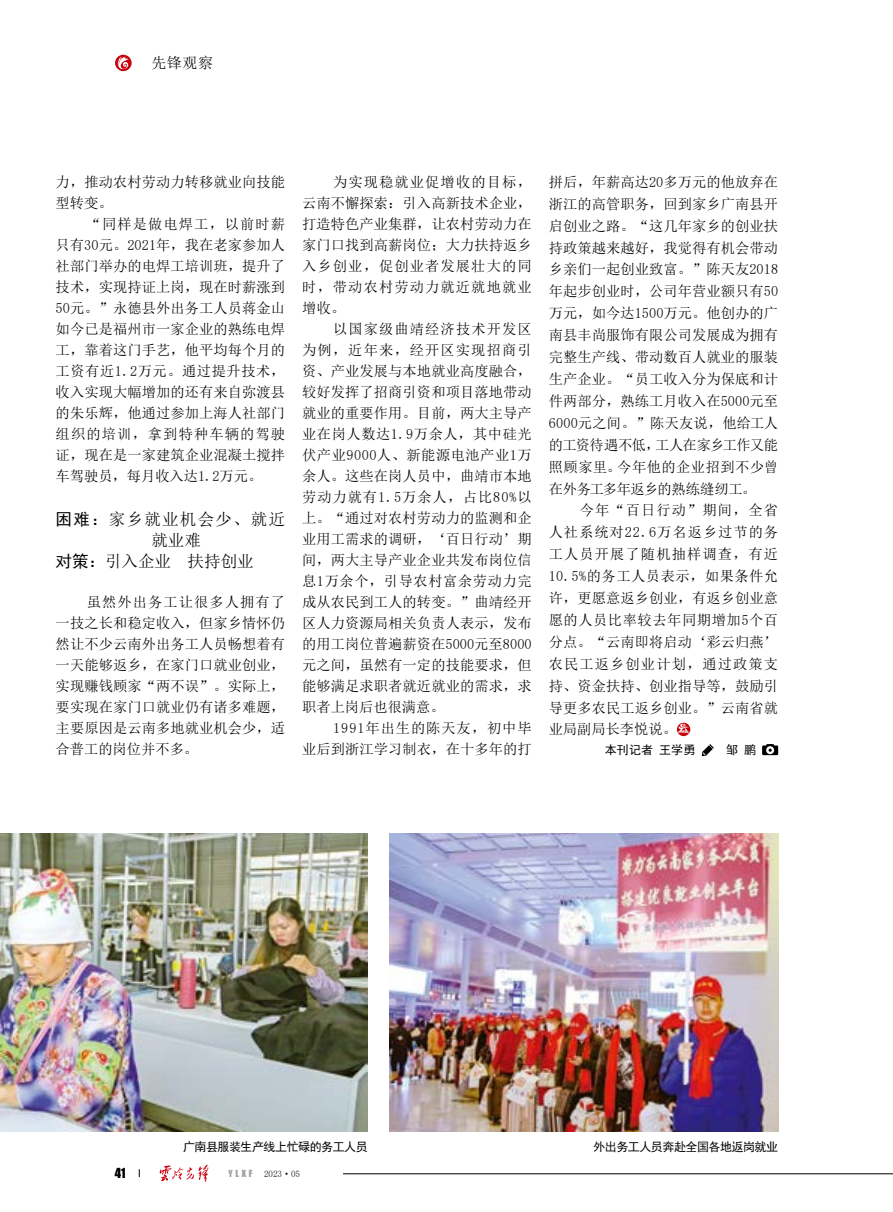
<style>
.page{position:relative;width:893px;height:1212px;background:#fff}
.page>*{position:absolute;margin:0;border:0;box-sizing:border-box;transform-origin:0 0}
.t1{font:16.5px "Sim Sun";color:#000}
.t2{font:16.5px "Sim Sun";letter-spacing:.075em;color:#000}
.t3{font:15px "Sim Sun";color:#000}
.t4{font:14.25px/21px "Sim Sun";letter-spacing:.005em;color:#000;text-align:justify}
.t5{font:12.75px "Impact";color:#000}
.t6{font:12px "Sim Hei";letter-spacing:-.04em;color:#000}
.t7{font:9px "Sim Sun";color:#000}
.t8{font:9px "Impact";color:#9fa0a0}
.s1{font-family:"Sim Hei"}
</style>
<div class="page">
<svg style="left:159px;top:1164px;width:49px;height:18px"></svg>
<svg style="left:115px;top:55px;width:17px;height:16px"></svg>
<svg style="left:116px;top:57px;width:13px;height:14px"></svg>
<hr style="left:343px;top:1173px;width:550px;height:1px;background:#000">
<img style="left:0;top:833px;width:368px;height:299px">
<img style="left:389px;top:833px;width:389px;height:299px">
<svg style="left:677px;top:723px;width:13px;height:13px"></svg>
<svg style="left:677px;top:724px;width:12px;height:9px"></svg>
<svg style="left:702px;top:744px;width:12px;height:12px"></svg>
<svg style="left:762px;top:744px;width:16px;height:11px"></svg>
<p class="t3" style="left:151px;top:55px;width:63px">先锋观察</p>
<p class="t4" style="left:56px;top:171px;width:231px">力，推动农村劳动力转移就业向技能型转变。</p>
<p class="t4" style="left:56px;top:213px;width:231px;text-indent:31px">“同样是做电焊工，以前时薪只有30元。2021年，我在老家参加人社部门举办的电焊工培训班，提升了技术，实现持证上岗，现在时薪涨到50元。”永德县外出务工人员蒋金山如今已是福州市一家企业的熟练电焊工，靠着这门手艺，他平均每个月的工资有近1.2万元。通过提升技术，收入实现大幅增加的还有来自弥渡县的朱乐辉，他通过参加上海人社部门组织的培训，拿到特种车辆的驾驶证，现在是一家建筑企业混凝土搅拌车驾驶员，每月收入达1.2万元。</p>
<p class="t2" style="left:56px;top:511px;width:231px"><span class="s1">困难：</span>家乡就业机会少、就近</p>
<p class="t1" style="left:151px;top:532px;width:51px">就业难</p>
<p class="t1" style="left:56px;top:553px;width:200px"><span class="s1">对策：</span>引入企业 扶持创业</p>
<p class="t4" style="left:56px;top:591px;width:231px;text-indent:31px">虽然外出务工让很多人拥有了一技之长和稳定收入，但家乡情怀仍然让不少云南外出务工人员畅想着有一天能够返乡，在家门口就业创业，实现赚钱顾家“两不误”。实际上，要实现在家门口就业仍有诸多难题，主要原因是云南多地就业机会少，适合普工的岗位并不多。</p>
<p class="t4" style="left:302px;top:171px;width:231px;text-indent:31px">为实现稳就业促增收的目标，云南不懈探索：引入高新技术企业，打造特色产业集群，让农村劳动力在家门口找到高薪岗位；大力扶持返乡入乡创业，促创业者发展壮大的同时，带动农村劳动力就近就地就业增收。</p>
<p class="t4" style="left:302px;top:318px;width:231px;text-indent:31px">以国家级曲靖经济技术开发区为例，近年来，经开区实现招商引资、产业发展与本地就业高度融合，较好发挥了招商引资和项目落地带动就业的重要作用。目前，两大主导产业在岗人数达1.9万余人，其中硅光伏产业9000人、新能源电池产业1万余人。这些在岗人员中，曲靖市本地劳动力就有1.5万余人，占比80%以上。“通过对农村劳动力的监测和企业用工需求的调研，‘百日行动’期间，两大主导产业企业共发布岗位信息1万余个，引导农村富余劳动力完成从农民到工人的转变。”曲靖经开区人力资源局相关负责人表示，发布的用工岗位普遍薪资在5000元至8000元之间，虽然有一定的技能要求，但能够满足求职者就近就业的需求，求职者上岗后也很满意。</p>
<p class="t4" style="left:302px;top:717px;width:231px;text-align:right">1991年出生的陈天友，初中毕<br>业后到浙江学习制衣，在十多年的打</p>
<p class="t4" style="left:549px;top:171px;width:231px;line-height:21.9px">拼后，年薪高达20多万元的他放弃在浙江的高管职务，回到家乡广南县开启创业之路。“这几年家乡的创业扶持政策越来越好，我觉得有机会带动乡亲们一起创业致富。”陈天友2018年起步创业时，公司年营业额只有50万元，如今达1500万元。他创办的广南县丰尚服饰有限公司发展成为拥有完整生产线、带动数百人就业的服装生产企业。“员工收入分为保底和计件两部分，熟练工月收入在5000元至6000元之间。”陈天友说，他给工人的工资待遇不低，工人在家乡工作又能照顾家里。今年他的企业招到不少曾在外务工多年返乡的熟练缝纫工。</p>
<p class="t4" style="left:549px;top:499px;width:231px;line-height:21.9px;text-indent:31px">今年“百日行动”期间，全省人社系统对22.6万名返乡过节的务工人员开展了随机抽样调查，有近10.5%的务工人员表示，如果条件允许，更愿意返乡创业，有返乡创业意愿的人员比率较去年同期增加5个百分点。“云南即将启动‘彩云归燕’农民工返乡创业计划，通过政策支持、资金扶持、创业指导等，鼓励引导更多农民工返乡创业。”云南省就业局副局长李悦说。</p>
<p class="t6" style="left:605px;top:744px;width:92px">本刊记者 王学勇</p>
<p class="t6" style="left:726px;top:744px;width:31px">邹 鹏</p>
<p class="t6" style="left:183px;top:1140px;width:186px">广南县服装生产线上忙碌的务工人员</p>
<p class="t6" style="left:593px;top:1140px;width:186px">外出务工人员奔赴全国各地返岗就业</p>
<p class="t5" style="left:115px;top:1163px;width:12px">41</p>
<p class="t8" style="left:228px;top:1167px;width:25px">YLXF</p>
<p class="t7" style="left:264px;top:1169px;width:37px">2023·05</p>
</div>
